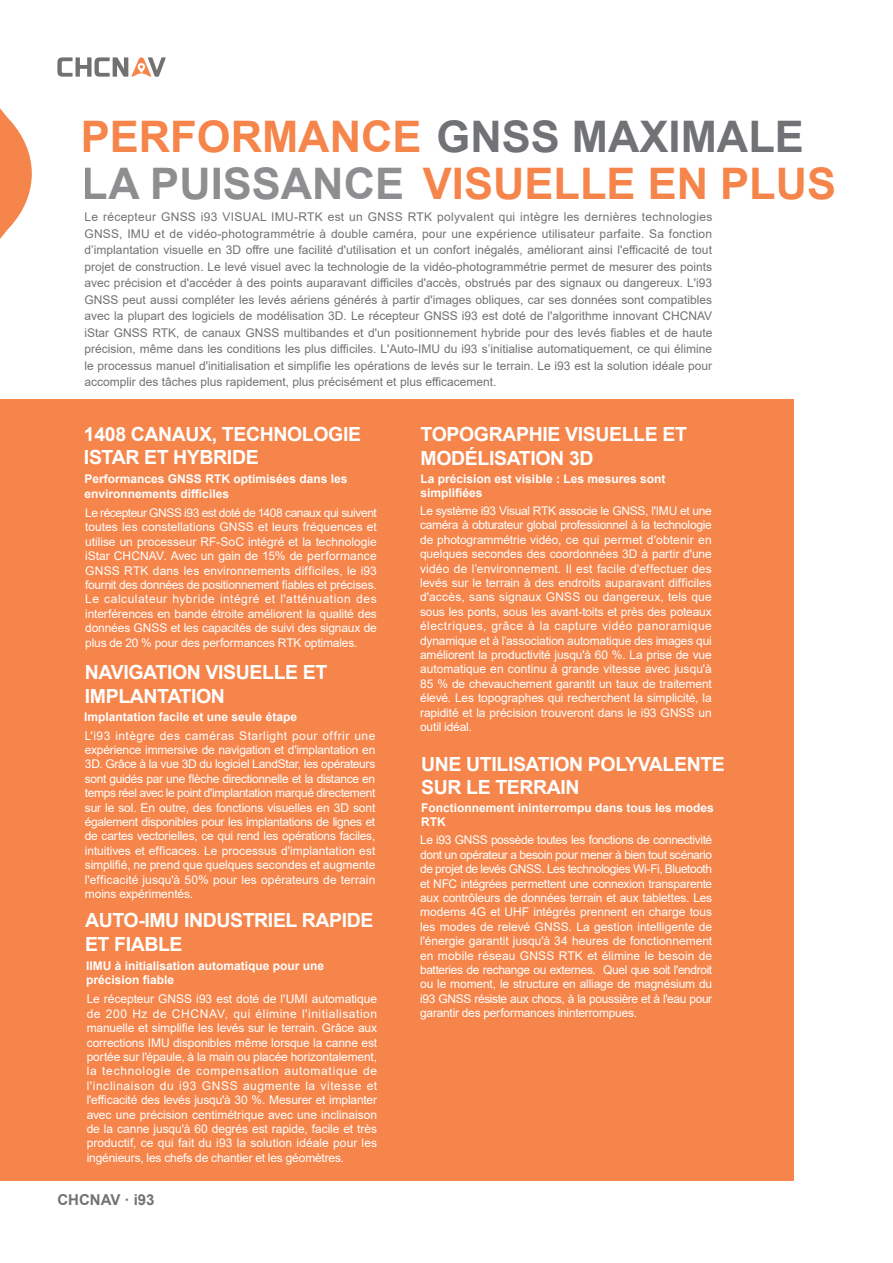
<style>
.page{position:relative;width:893px;height:1263px;background:#fff}
.page>*{position:absolute;margin:0;border:0;box-sizing:border-box;transform-origin:0 0}
.t1{font:700 43.5px "Arial";color:#f5854b}
.t2{font:700 43.5px "Arial";color:#707275}
.t3{font:700 19.5px/23.4px "Arial";letter-spacing:-.02em;color:#fff}
.t4{font:700 15px "Arial";color:#727275}
.t5{font:12px/14.4px "Arial";letter-spacing:-.01em;color:#fff;text-align:justify}
.t6{font:12px/16.5px "Arial";color:#727275;text-align:justify}
.t7{font:700 12px/14.4px "Arial";color:#fff}
.s1{color:#f5854b}
.s2{color:#727276}
</style>
<div class="page">
<div style="left:0;top:400px;width:793px;height:781px;background:#f5854b"></div>
<svg style="left:57px;top:57px;width:109px;height:20px"></svg>
<svg style="left:0;top:108px;width:32px;height:131px"></svg>
<p class="t2" style="left:81px;top:106px;width:725px"><span class="s1">PERFORMANCE</span> GNSS MAXIMALE</p>
<p class="t1" style="left:82px;top:153px;width:756px"><span class="s2">LA PUISSANCE</span> VISUELLE EN PLUS</p>
<p class="t6" style="left:85px;top:209px;width:629px">Le récepteur GNSS i93 VISUAL IMU-RTK est un GNSS RTK polyvalent qui intègre les dernières technologies GNSS, IMU et de vidéo-photogrammétrie à double caméra, pour une expérience utilisateur parfaite. Sa fonction d’implantation visuelle en 3D offre une facilité d'utilisation et un confort inégalés, améliorant ainsi l'efficacité de tout projet de construction. Le levé visuel avec la technologie de la vidéo-photogrammétrie permet de mesurer des points avec précision et d'accéder à des points auparavant difficiles d'accès, obstrués par des signaux ou dangereux. L'i93<br>GNSS peut aussi compléter les levés aériens générés à partir d'images obliques, car ses données sont compatibles avec la plupart des logiciels de modélisation 3D. Le récepteur GNSS i93 est doté de l'algorithme innovant CHCNAV iStar GNSS RTK, de canaux GNSS multibandes et d'un positionnement hybride pour des levés fiables et de haute précision, même dans les conditions les plus difficiles. L'Auto-IMU du i93 s’initialise automatiquement, ce qui élimine le processus manuel d'initialisation et simplifie les opérations de levés sur le terrain. Le i93 est la solution idéale pour accomplir des tâches plus rapidement, plus précisément et plus efficacement.</p>
<p class="t3" style="left:84px;top:423px;width:279px">1408 CANAUX, TECHNOLOGIE<br>ISTAR ET HYBRIDE</p>
<p class="t7" style="left:85px;top:472px;width:264px">Performances GNSS RTK optimisées dans les environnements difficiles</p>
<p class="t5" style="left:85px;top:505px;width:293px">Le récepteur GNSS i93 est doté de 1408 canaux qui suivent toutes les constellations GNSS et leurs fréquences et utilise un processeur RF-SoC intégré et la technologie iStar CHCNAV. Avec un gain de 15% de performance GNSS RTK dans les environnements difficiles, le i93 fournit des données de positionnement fiables et précises.<br>Le calculateur hybride intégré et l'atténuation des interférences en bande étroite améliorent la qualité des données GNSS et les capacités de suivi des signaux de plus de 20 % pour des performances RTK optimales.</p>
<p class="t3" style="left:85px;top:661px;width:244px">NAVIGATION VISUELLE ET<br>IMPLANTATION</p>
<p class="t7" style="left:84px;top:710px;width:214px">Implantation facile et une seule étape</p>
<p class="t5" style="left:85px;top:728px;width:292px">L'i93 intègre des caméras Starlight pour offrir une expérience immersive de navigation et d'implantation en 3D. Grâce à la vue 3D du logiciel LandStar, les opérateurs sont guidés par une flèche directionnelle et la distance en temps réel avec le point d'implantation marqué directement sur le sol. En outre, des fonctions visuelles en 3D sont également disponibles pour les implantations de lignes et de cartes vectorielles, ce qui rend les opérations faciles, intuitives et efficaces. Le processus d'implantation est simplifié, ne prend que quelques secondes et augmente l'efficacité jusqu'à 50% pour les opérateurs de terrain moins expérimentés.</p>
<p class="t3" style="left:85px;top:909px;width:290px">AUTO-IMU INDUSTRIEL RAPIDE<br>ET FIABLE</p>
<p class="t7" style="left:86px;top:958px;width:240px">IIMU à initialisation automatique pour une précision fiable</p>
<p class="t5" style="left:87px;top:992px;width:292px">Le récepteur GNSS i93 est doté de l'UMI automatique de 200 Hz de CHCNAV, qui élimine l'initialisation manuelle et simplifie les levés sur le terrain. Grâce aux corrections IMU disponibles même lorsque la canne est portée sur l'épaule, à la main ou placée horizontalement, la technologie de compensation automatique de l'inclinaison du i93 GNSS augmente la vitesse et l'efficacité des levés jusqu'à 30 %. Mesurer et implanter avec une précision centimétrique avec une inclinaison de la canne jusqu'à 60 degrés est rapide, facile et très productif, ce qui fait du i93 la solution idéale pour les ingénieurs, les chefs de chantier et les géomètres.</p>
<p class="t4" style="left:57px;top:1189px;width:99px">CHCNAV · i93</p>
<p class="t3" style="left:421px;top:423px;width:268px">TOPOGRAPHIE VISUELLE ET<br>MODÉLISATION 3D</p>
<p class="t7" style="left:421px;top:472px;width:246px">La précision est visible : Les mesures sont simplifiées</p>
<p class="t5" style="left:420px;top:503px;width:293px">Le système i93 Visual RTK associe le GNSS, l'IMU et une caméra à obturateur global professionnel à la technologie de photogrammétrie vidéo, ce qui permet d'obtenir en quelques secondes des coordonnées 3D à partir d'une vidéo de l’environnement. Il est facile d'effectuer des levés sur le terrain à des endroits auparavant difficiles d'accès, sans signaux GNSS ou dangereux, tels que sous les ponts, sous les avant-toits et près des poteaux électriques, grâce à la capture vidéo panoramique dynamique et à l’association automatique des images qui améliorent la productivité jusqu'à 60 %. La prise de vue automatique en continu à grande vitesse avec jusqu'à 85 % de chevauchement garantit un taux de traitement élevé. Les topographes qui recherchent la simplicité, la rapidité et la précision trouveront dans le i93 GNSS un outil idéal.</p>
<p class="t3" style="left:421px;top:752px;width:305px">UNE UTILISATION POLYVALENTE</p>
<p class="t3" style="left:421px;top:776px;width:160px">SUR LE TERRAIN</p>
<p class="t7" style="left:421px;top:801px;width:294px">Fonctionnement ininterrompu dans tous les modes<br>RTK</p>
<p class="t5" style="left:420px;top:833px;width:294px">Le i93 GNSS possède toutes les fonctions de connectivité dont un opérateur a besoin pour mener à bien tout scénario de projet de levés GNSS. Les technologies Wi-Fi, Bluetooth et NFC intégrées permettent une connexion transparente aux contrôleurs de données terrain et aux tablettes. Les modems 4G et UHF intégrés prennent en charge tous les modes de relevé GNSS. La gestion intelligente de l'énergie garantit jusqu'à 34 heures de fonctionnement en mobile réseau GNSS RTK et élimine le besoin de batteries de rechange ou externes. Quel que soit l'endroit ou le moment, le structure en alliage de magnésium du i93 GNSS résiste aux chocs, à la poussière et à l'eau pour garantir des performances ininterrompues.</p>
</div>
